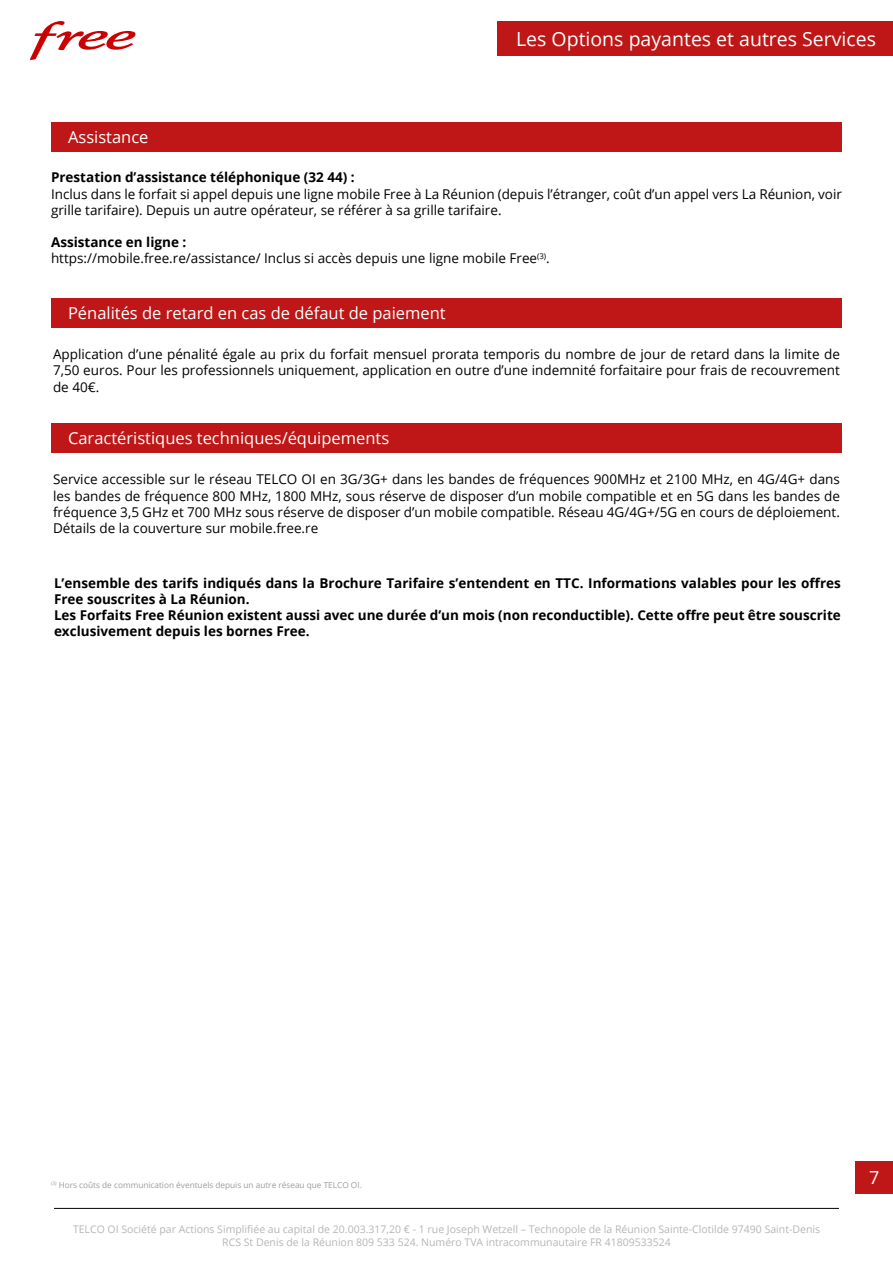
<style>
.page{position:relative;width:893px;height:1263px;background:#fff}
.page>*{position:absolute;margin:0;border:0;box-sizing:border-box;transform-origin:0 0}
.t1{font:19.5px "Open Sans";color:#fff}
.t2{font:18px "Open Sans";color:#fff}
.t3{font:16.5px "Open Sans";color:#fff}
.t4{font:13.5px/16.2px "Open Sans";color:#000;text-align:justify}
.t5{font:700 13.5px/16.2px "Open Sans";color:#000}
.t6{font:10.5px/12.6px "Open Sans";color:#b7b6b6;text-align:center}
.t7{font:8.25px "Open Sans";color:#9d9d9c}
.s1{font-weight:700}
</style>
<div class="page">
<div style="left:856px;top:1161px;width:37px;height:33px;background:#bf1717"></div>
<hr style="left:54px;top:1208px;width:785px;height:1px;background:#000">
<svg style="left:30px;top:21px;width:106px;height:39px"></svg>
<div style="left:51px;top:298px;width:791px;height:30px;background:#bf1717"></div>
<div style="left:51px;top:423px;width:791px;height:30px;background:#bf1717"></div>
<div style="left:51px;top:122px;width:791px;height:29px;background:#bf1717"></div>
<div style="left:497px;top:21px;width:396px;height:34px;background:#bf1717"></div>
<h1 class="t1" style="left:516px;top:25px;width:361px">Les Options payantes et autres Services</h1>
<p class="t3" style="left:68px;top:126px;width:82px">Assistance</p>
<p class="t5" style="left:51px;top:169px;width:305px">Prestation d’assistance téléphonique (32 44) :</p>
<p class="t4" style="left:51px;top:185px;width:792px">Inclus dans le forfait si appel depuis une ligne mobile Free à La Réunion (depuis l’étranger, coût d’un appel vers La Réunion, voir grille tarifaire). Depuis un autre opérateur, se référer à sa grille tarifaire.</p>
<p class="t4" style="left:51px;top:234px;width:500px"><span class="s1">Assistance en ligne :<br></span>https://mobile.free.re/assistance/ Inclus si accès depuis une ligne mobile Free<sup>(3)</sup>.</p>
<p class="t3" style="left:68px;top:302px;width:379px">Pénalités de retard en cas de défaut de paiement</p>
<p class="t4" style="left:53px;top:346px;width:788px">Application d’une pénalité égale au prix du forfait mensuel prorata temporis du nombre de jour de retard dans la limite de 7,50 euros. Pour les professionnels uniquement, application en outre d’une indemnité forfaitaire pour frais de recouvrement de 40€.</p>
<p class="t3" style="left:68px;top:427px;width:323px">Caractéristiques techniques/équipements</p>
<p class="t4" style="left:53px;top:471px;width:788px">Service accessible sur le réseau TELCO OI en 3G/3G+ dans les bandes de fréquences 900MHz et 2100 MHz, en 4G/4G+ dans les bandes de fréquence 800 MHz, 1800 MHz, sous réserve de disposer d’un mobile compatible et en 5G dans les bandes de fréquence 3,5 GHz et 700 MHz sous réserve de disposer d’un mobile compatible. Réseau 4G/4G+/5G en cours de déploiement.<br>Détails de la couverture sur mobile.free.re</p>
<p class="t5" style="left:54px;top:574px;width:788px">L’ensemble des tarifs indiqués dans la Brochure Tarifaire s’entendent en TTC. Informations valables pour les offres Free souscrites à La Réunion.<br>Les Forfaits Free Réunion existent aussi avec une durée d’un mois (non reconductible). Cette offre peut être souscrite exclusivement depuis les bornes Free.</p>
<p class="t7" style="left:51px;top:1179px;width:312px"><sup>(3)</sup> Hors coûts de communication éventuels depuis un autre réseau que TELCO OI.</p>
<p class="t6" style="left:73px;top:1223px;width:749px">TELCO OI Société par Actions Simplifiée au capital de 20.003.317,20 € - 1 rue Joseph Wetzell – Technopole de la Réunion Sainte-Clotilde 97490 Saint-Denis<br>RCS St Denis de la Réunion 809 533 524. Numéro TVA intracommunautaire FR 41809533524</p>
<h2 class="t2" style="left:869px;top:1165px;width:12px">7</h2>
</div>
